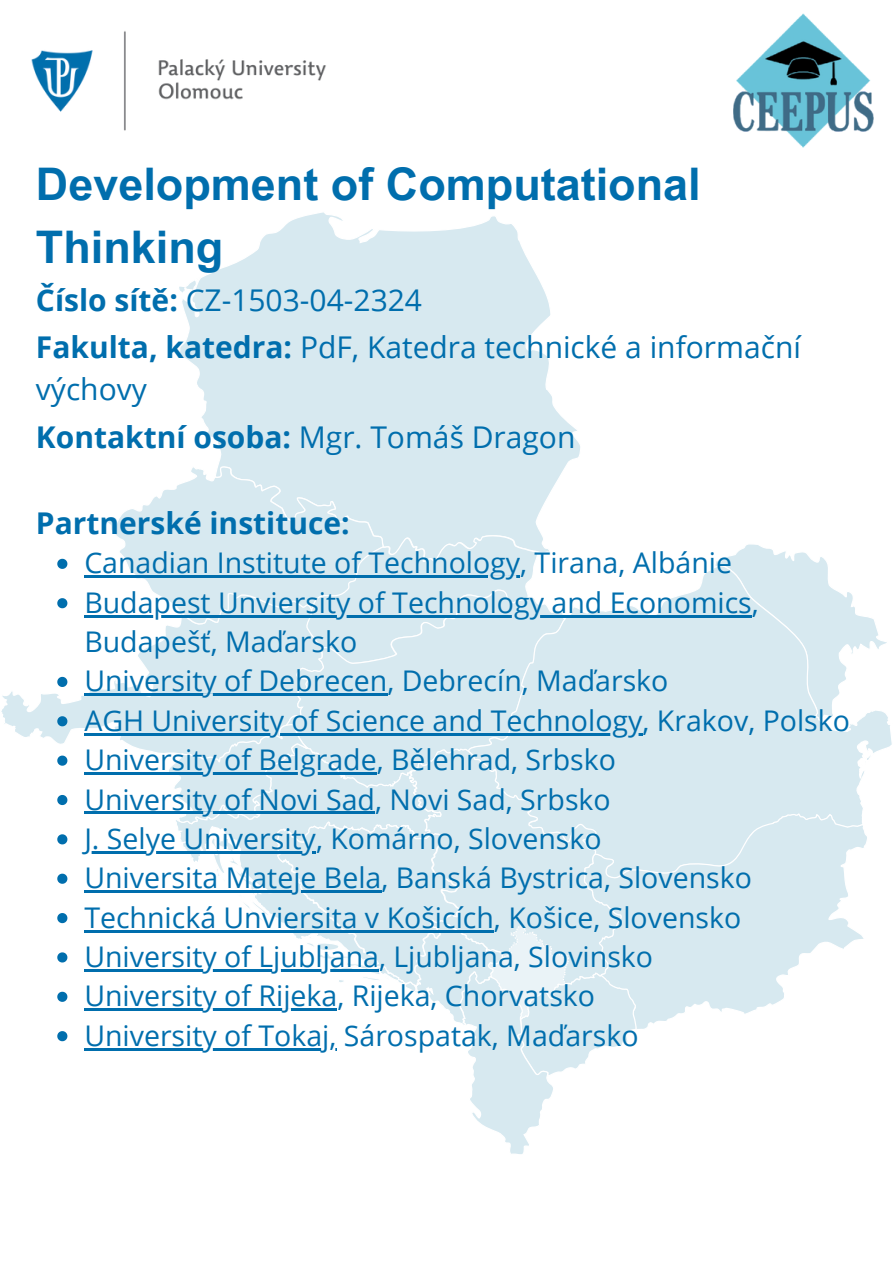
<style>
.page{position:relative;width:893px;height:1264px;background:#fff}
.page>*{position:absolute;margin:0;border:0;box-sizing:border-box;transform-origin:0 0}
.t1{font:700 45px/63px "Arial MT Pro";color:#006ead}
.t2{font:30px/41.5px "Open Sans";color:#006ead}
.t3{font:700 30px "Open Sans";color:#006ead}
.t4{font:28.5px/39.3px "Open Sans";color:#006ead}
.s1{font-weight:700}
.s2{font-weight:400}
</style>
<div class="page">
<img style="left:733px;top:13px;width:140px;height:135px">
<img style="left:31px;top:31px;width:295px;height:100px">
<svg style="left:179px;top:212px;width:401px;height:340px"></svg>
<svg style="left:179px;top:276px;width:21px;height:21px"></svg>
<svg style="left:716px;top:544px;width:111px;height:20px"></svg>
<svg style="left:1px;top:601px;width:283px;height:161px"></svg>
<svg style="left:105px;top:465px;width:434px;height:200px"></svg>
<div style="left:284px;top:589px;width:183px;height:134px;background:#d7e9f0"></div>
<svg style="left:467px;top:564px;width:425px;height:247px"></svg>
<svg style="left:637px;top:811px;width:230px;height:218px"></svg>
<svg style="left:167px;top:723px;width:470px;height:431px"></svg>
<svg style="left:57px;top:559px;width:10px;height:10px"></svg>
<hr style="left:84px;top:575px;width:436px;height:3px;background:#006ead">
<svg style="left:57px;top:598px;width:10px;height:10px"></svg>
<hr style="left:84px;top:615px;width:667px;height:2px;background:#006ead">
<svg style="left:57px;top:677px;width:10px;height:10px"></svg>
<hr style="left:84px;top:693px;width:303px;height:3px;background:#006ead">
<svg style="left:57px;top:716px;width:10px;height:10px"></svg>
<hr style="left:84px;top:733px;width:558px;height:2px;background:#006ead">
<svg style="left:57px;top:755px;width:10px;height:10px"></svg>
<hr style="left:84px;top:772px;width:292px;height:2px;background:#006ead">
<svg style="left:57px;top:795px;width:10px;height:10px"></svg>
<hr style="left:84px;top:811px;width:291px;height:3px;background:#006ead">
<svg style="left:57px;top:834px;width:10px;height:10px"></svg>
<hr style="left:84px;top:851px;width:232px;height:2px;background:#006ead">
<svg style="left:57px;top:873px;width:10px;height:10px"></svg>
<hr style="left:84px;top:890px;width:297px;height:2px;background:#006ead">
<svg style="left:57px;top:913px;width:10px;height:10px"></svg>
<hr style="left:84px;top:929px;width:410px;height:3px;background:#006ead">
<svg style="left:57px;top:952px;width:10px;height:10px"></svg>
<hr style="left:84px;top:969px;width:295px;height:2px;background:#006ead">
<svg style="left:57px;top:991px;width:10px;height:10px"></svg>
<hr style="left:84px;top:1008px;width:253px;height:2px;background:#006ead">
<svg style="left:57px;top:1031px;width:10px;height:10px"></svg>
<hr style="left:84px;top:1047px;width:252px;height:3px;background:#006ead">
<p class="t1" style="left:36px;top:158px;width:666px">Development of Computational<br>Thinking</p>
<p class="t2" style="left:36px;top:279px;width:387px"><span class="s1">Číslo sítě:</span> CZ-1503-04-2324</p>
<p class="t2" style="left:36px;top:326px;width:766px"><span class="s1">Fakulta, katedra:</span> PdF, Katedra technické a informační výchovy</p>
<p class="t3" style="left:36px;top:416px;width:541px">Kontaktní osoba: <span class="s2">Mgr. Tomáš Dragon</span></p>
<p class="t3" style="left:36px;top:502px;width:315px">Partnerské instituce:</p>
<p class="t4" style="left:84px;top:542px;width:649px">Canadian Institute of Technology, Tirana, Albánie</p>
<p class="t4" style="left:84px;top:582px;width:676px">Budapest Unviersity of Technology and Economics,<br>Budapešť, Maďarsko</p>
<p class="t4" style="left:84px;top:660px;width:585px">University of Debrecen, Debrecín, Maďarsko</p>
<p class="t4" style="left:84px;top:700px;width:767px">AGH University of Science and Technology, Krakov, Polsko</p>
<p class="t4" style="left:84px;top:739px;width:533px">University of Belgrade, Bělehrad, Srbsko</p>
<p class="t4" style="left:84px;top:778px;width:528px">University of Novi Sad, Novi Sad, Srbsko</p>
<p class="t4" style="left:84px;top:818px;width:519px">J. Selye University, Komárno, Slovensko</p>
<p class="t4" style="left:84px;top:857px;width:669px">Universita Mateje Bela, Banská Bystrica, Slovensko</p>
<p class="t4" style="left:84px;top:896px;width:658px">Technická Unviersita v Košicích, Košice, Slovensko</p>
<p class="t4" style="left:84px;top:936px;width:570px">University of Ljubljana, Ljubljana, Slovinsko</p>
<p class="t4" style="left:84px;top:975px;width:512px">University of Rijeka, Rijeka, Chorvatsko</p>
<p class="t4" style="left:84px;top:1015px;width:555px">University of Tokaj, Sárospatak, Maďarsko</p>
</div>
